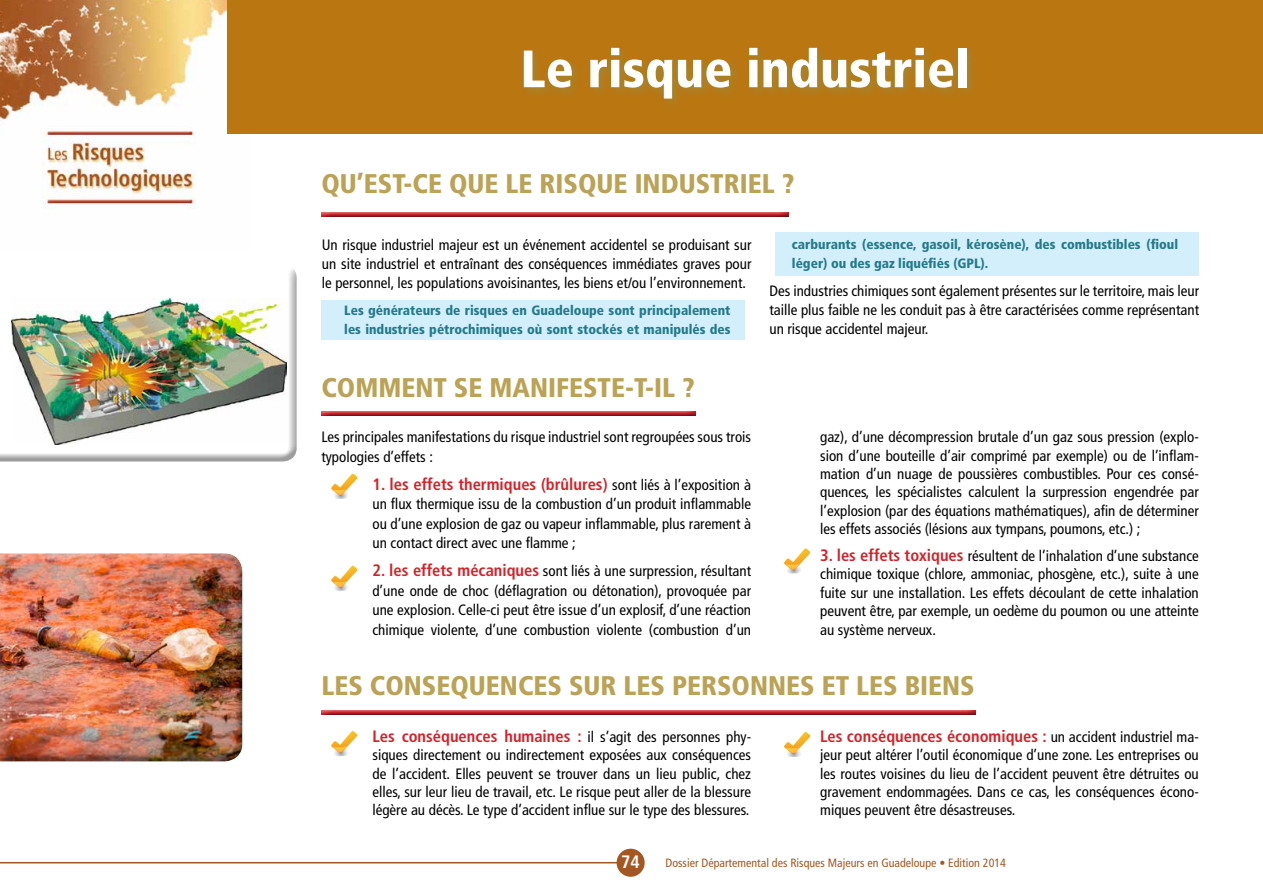
<style>
.page{position:relative;width:1263px;height:893px;background:#fff}
.page>*{position:absolute;margin:0;border:0;box-sizing:border-box;transform-origin:0 0}
.t1{font:900 condensed 52.5px "Frutiger";color:#fff}
.t2{font:900 condensed 27px "Frutiger";color:#bba255}
.t3{font:700 condensed 18px "Frutiger";color:#fff}
.t4{font:700 condensed 16.5px "Frutiger";color:#d2232a}
.t5{font:condensed 15px/18.5px "Frutiger";color:#000;text-align:justify}
.t6{font:900 condensed 13.5px/18.8px "Frutiger";color:#247a89}
.t7{font:condensed 12px "Frutiger";color:#a55721}
.s1{font-weight:400;font-size:15px;color:#000}
.s2{font-weight:700;font-size:16.5px;color:#d2232a}
</style>
<div class="page">
<img style="left:0;top:0;width:227px;height:209px">
<hr style="left:0;top:862px;width:622px;height:1px;background:#a55721">
<div style="left:617px;top:849px;width:28px;height:28px;background:#a55721;border-radius:50%"></div>
<div style="left:320px;top:210px;width:471px;height:8px;background:#000;opacity:.75"></div>
<div style="left:0;top:266px;width:299px;height:196px;background:#000;opacity:.39"></div>
<div style="left:227px;top:0;width:1036px;height:134px;background:#ba7611"></div>
<div style="left:520px;top:44px;width:459px;height:67px;background:#9e8a39;opacity:.75"></div>
<svg style="left:331px;top:474px;width:26px;height:25px"></svg>
<div style="left:320px;top:409px;width:378px;height:7px;background:#000;opacity:.75"></div>
<div style="left:321px;top:300px;width:424px;height:39px;background:#d4effc"></div>
<div style="left:775px;top:232px;width:424px;height:43px;background:#d4effc"></div>
<svg style="left:331px;top:566px;width:26px;height:25px"></svg>
<svg style="left:784px;top:548px;width:26px;height:25px"></svg>
<svg style="left:331px;top:731px;width:26px;height:25px"></svg>
<div style="left:320px;top:708px;width:657px;height:7px;background:#000;opacity:.75"></div>
<div style="left:0;top:551px;width:243px;height:211px;background:#fff;opacity:.39"></div>
<div style="left:0;top:557px;width:243px;height:205px;background:#000;opacity:.39"></div>
<svg style="left:784px;top:732px;width:26px;height:25px"></svg>
<h1 class="t1" style="left:520px;top:37px;width:451px">Le risque industriel</h1>
<h2 class="t2" style="left:321px;top:168px;width:474px">QU’EST-CE QUE LE RISQUE INDUSTRIEL ?</h2>
<p class="t5" style="left:322px;top:236px;width:431px">Un risque industriel majeur est un événement accidentel se produisant sur un site industriel et entraînant des conséquences immédiates graves pour le personnel, les populations avoisinantes, les biens et/ou l’environnement.</p>
<p class="t6" style="left:344px;top:301px;width:388px">Les générateurs de risques en Guadeloupe sont principalement les industries pétrochimiques où sont stockés et manipulés des</p>
<h2 class="t2" style="left:321px;top:371px;width:375px">COMMENT SE MANIFESTE-T-IL ?</h2>
<p class="t5" style="left:321px;top:427px;width:431px;line-height:19.5px">Les principales manifestations du risque industriel sont regroupées sous trois typologies d’effets :</p>
<p class="t4" style="left:372px;top:474px;width:380px">1. les effets thermiques (brûlures) <span class="s1">sont liés à l’exposition à</span></p>
<p class="t5" style="left:372px;top:494px;width:380px;line-height:19.5px">un flux thermique issu de la combustion d’un produit inflammable ou d’une explosion de gaz ou vapeur inflammable, plus rarement à un contact direct avec une flamme ;</p>
<p class="t5" style="left:372px;top:561px;width:380px;line-height:19.5px"><span class="s2">2. les effets mécaniques</span> sont liés à une surpression, résultant d’une onde de choc (déflagration ou détonation), provoquée par une explosion. Celle-ci peut être issue d’un explosif, d’une réaction chimique violente, d’une combustion violente (combustion d’un</p>
<p class="t6" style="left:792px;top:235px;width:388px">carburants (essence, gasoil, kérosène), des combustibles (fioul léger) ou des gaz liquéfiés (GPL).</p>
<p class="t5" style="left:769px;top:281px;width:431px;line-height:19px">Des industries chimiques sont également présentes sur le territoire, mais leur taille plus faible ne les conduit pas à être caractérisées comme représentant un risque accidentel majeur.</p>
<p class="t5" style="left:820px;top:428px;width:380px">gaz), d’une décompression brutale d’un gaz sous pression (explo&shy;sion d’une bouteille d’air comprimé par exemple) ou de l’inflam&shy;mation d’un nuage de poussières combustibles. Pour ces consé&shy;quences, les spécialistes calculent la surpression engendrée par l’explosion (par des équations mathématiques), afin de déterminer les effets associés (lésions aux tympans, poumons, etc.) ;</p>
<p class="t5" style="left:820px;top:547px;width:380px"><span class="s2">3. les effets toxiques</span> résultent de l’inhalation d’une substance chimique toxique (chlore, ammoniac, phosgène, etc.), suite à une fuite sur une installation. Les effets découlant de cette inhalation peuvent être, par exemple, un oedème du poumon ou une atteinte au système nerveux.</p>
<h2 class="t2" style="left:321px;top:670px;width:655px">LES CONSEQUENCES SUR LES PERSONNES ET LES BIENS</h2>
<p class="t4" style="left:372px;top:726px;width:380px">Les conséquences humaines : <span class="s1">il s’agit des personnes phy-</span></p>
<p class="t5" style="left:372px;top:746px;width:380px">siques directement ou indirectement exposées aux conséquences de l’accident. Elles peuvent se trouver dans un lieu public, chez elles, sur leur lieu de travail, etc. Le risque peut aller de la blessure légère au décès. Le type d’accident influe sur le type des blessures.</p>
<p class="t4" style="left:820px;top:726px;width:380px">Les conséquences économiques : <span class="s1">un accident industriel ma-</span></p>
<p class="t5" style="left:820px;top:746px;width:380px">jeur peut altérer l’outil économique d’une zone. Les entreprises ou les routes voisines du lieu de l’accident peuvent être détruites ou gravement endommagées. Dans ce cas, les conséquences écono&shy;miques peuvent être désastreuses.</p>
<p class="t3" style="left:621px;top:851px;width:20px">74</p>
<p class="t7" style="left:665px;top:855px;width:342px">Dossier Départemental des Risques Majeurs en Guadeloupe • Edition 2014</p>
</div>
